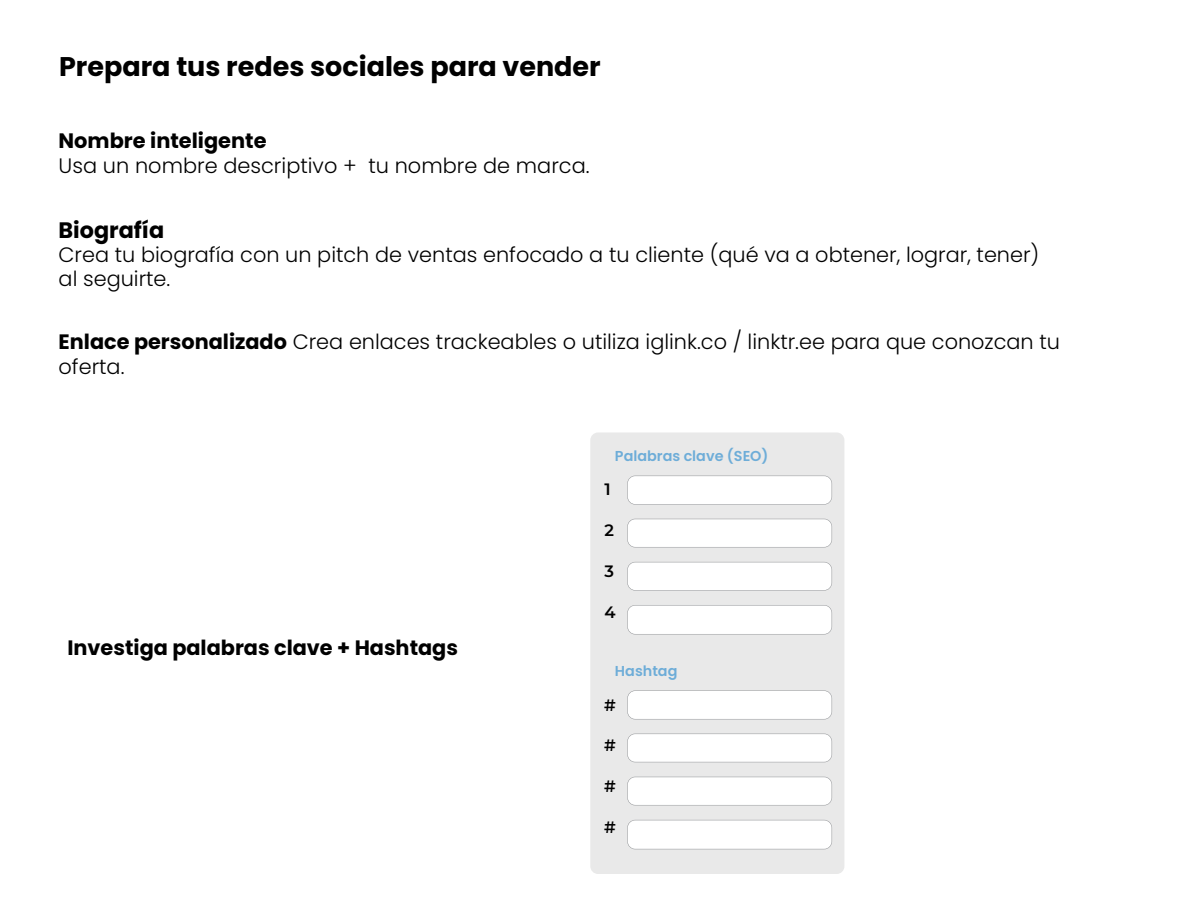
<style>
.page{position:relative;width:1188px;height:918px;background:#fff}
.page>*{position:absolute;margin:0;border:0;box-sizing:border-box;transform-origin:0 0}
.t1{font:700 27px "Poppins";color:#000}
.t2{font:700 22.35px "Poppins";color:#000}
.t3{font:300 20.85px/24.8px "Poppins";color:#000}
.t4{font:700 20.85px "Poppins";color:#000}
.t5{font:600 16.5px "Montserrat";color:#000}
.t6{font:600 14.4px "Poppins";color:#6eadd8}
.s1{font-weight:700}
</style>
<div class="page">
<div style="left:590px;top:432px;width:254px;height:442px;background:#e9e9e9;border-radius:8px"></div>
<svg style="left:627px;top:476px;width:205px;height:29px;background:#fbfbfb"></svg>
<div style="left:627px;top:519px;width:205px;height:28px;background:#fff"></div>
<svg style="left:627px;top:562px;width:205px;height:29px;background:#fafafa"></svg>
<div style="left:627px;top:605px;width:205px;height:29px;background:#fff"></div>
<div style="left:627px;top:690px;width:205px;height:29px;background:#fff"></div>
<svg style="left:627px;top:734px;width:205px;height:28px;background:#fdfdfd"></svg>
<div style="left:627px;top:777px;width:205px;height:28px;background:#fff"></div>
<svg style="left:627px;top:820px;width:205px;height:29px;background:#fcfcfc"></svg>
<h1 class="t1" style="left:59px;top:48px;width:543px">Prepara tus redes sociales para vender</h1>
<h3 class="t3" style="left:59px;top:129px;width:533px;line-height:24.3px"><span class="s1">Nombre inteligente<br></span>Usa un nombre descriptivo + tu nombre de marca.</h3>
<h3 class="t2" style="left:59px;top:215px;width:107px">Biografía</h3>
<h3 class="t3" style="left:59px;top:242px;width:982px">Crea tu biografía con un pitch de ventas enfocado a tu cliente (qué va a obtener, lograr, tener) al seguirte.</h3>
<h3 class="t3" style="left:59px;top:329px;width:1003px"><span class="s1">Enlace personalizado</span> Crea enlaces trackeables o utiliza iglink.co / linktr.ee para que conozcan tu oferta.</h3>
<p class="t6" style="left:615px;top:445px;width:155px">Palabras clave (SEO)</p>
<p class="t4" style="left:67px;top:633px;width:392px">Investiga palabras clave + Hashtags</p>
<p class="t5" style="left:605px;top:479px;width:8px">1</p>
<p class="t5" style="left:605px;top:520px;width:11px">2</p>
<p class="t5" style="left:605px;top:561px;width:11px">3</p>
<p class="t5" style="left:605px;top:602px;width:13px">4</p>
<h4 class="t6" style="left:615px;top:661px;width:64px">Hashtag</h4>
<h2 class="t5" style="left:604px;top:695px;width:13px">#</h2>
<h2 class="t5" style="left:604px;top:736px;width:13px">#</h2>
<h2 class="t5" style="left:604px;top:776px;width:13px">#</h2>
<h2 class="t5" style="left:604px;top:817px;width:13px">#</h2>
</div>
